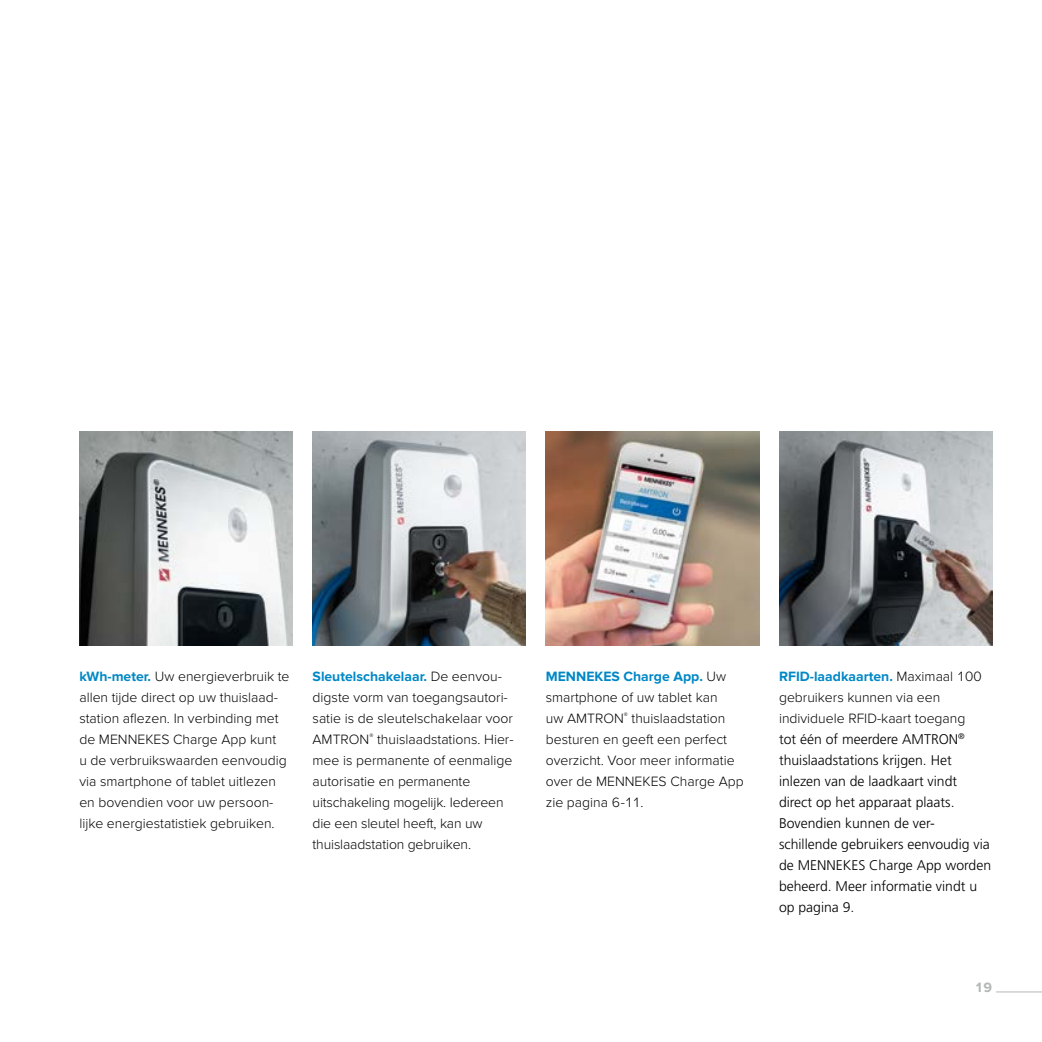
<style>
.page{position:relative;width:1042px;height:1042px;background:#fff}
.page>*{position:absolute;margin:0;border:0;box-sizing:border-box;transform-origin:0 0}
.t1{font:300 14px/21px "Proxima Nova";color:#000}
.t2{font:300 14px/21px "Frutiger LT Std";color:#000}
.t3{font:700 14px "Proxima Nova";color:#b5b6b7}
.s1{font-weight:700;color:#0088c6}
</style>
<div class="page">
<hr style="left:996px;top:991px;width:46px;height:1px;background:#b5b6b7">
<img style="left:79px;top:432px;width:214px;height:213px">
<img style="left:546px;top:432px;width:213px;height:213px">
<img style="left:313px;top:432px;width:213px;height:213px">
<img style="left:779px;top:432px;width:213px;height:213px">
<p class="t1" style="left:546px;top:666px;width:199px"><span class="s1">MENNEKES Charge App.</span> Uw smartphone of uw tablet kan<br>uw AMTRON<sup>®</sup> thuislaadstation besturen en geeft een perfect overzicht. Voor meer informatie over de MENNEKES Charge App zie pagina 6-11.</p>
<p class="t1" style="left:79px;top:666px;width:212px"><span class="s1">kWh-meter.</span> Uw energieverbruik te allen tijde direct op uw thuislaad&shy;station aflezen. In verbinding met de MENNEKES Charge App kunt<br>u de verbruikswaarden eenvoudig via smartphone of tablet uitlezen en bovendien voor uw persoon&shy;lijke energiestatistiek gebruiken.</p>
<p class="t1" style="left:779px;top:666px;width:204px"><span class="s1">RFID-laadkaarten.</span> Maximaal 100 gebruikers kunnen via een individuele RFID-kaart toegang</p>
<p class="t1" style="left:313px;top:666px;width:202px"><span class="s1">Sleutelschakelaar.</span> De eenvou&shy;digste vorm van toegangsautori&shy;satie is de sleutelschakelaar voor<br>AMTRON<sup>®</sup> thuislaadstations. Hier&shy;mee is permanente of eenmalige autorisatie en permanente uitschakeling mogelijk. Iedereen die een sleutel heeft, kan uw thuislaadstation gebruiken.</p>
<p class="t2" style="left:779px;top:729px;width:214px">tot één of meerdere AMTRON<sup>® </sup>thuislaadstations krijgen. Het inlezen van de laadkaart vindt direct op het apparaat plaats.<br>Bovendien kunnen de ver&shy;schillende gebruikers eenvoudig via de MENNEKES Charge App worden beheerd. Meer informatie vindt u op pagina 9.</p>
<p class="t3" style="left:975px;top:979px;width:19px">19</p>
</div>
